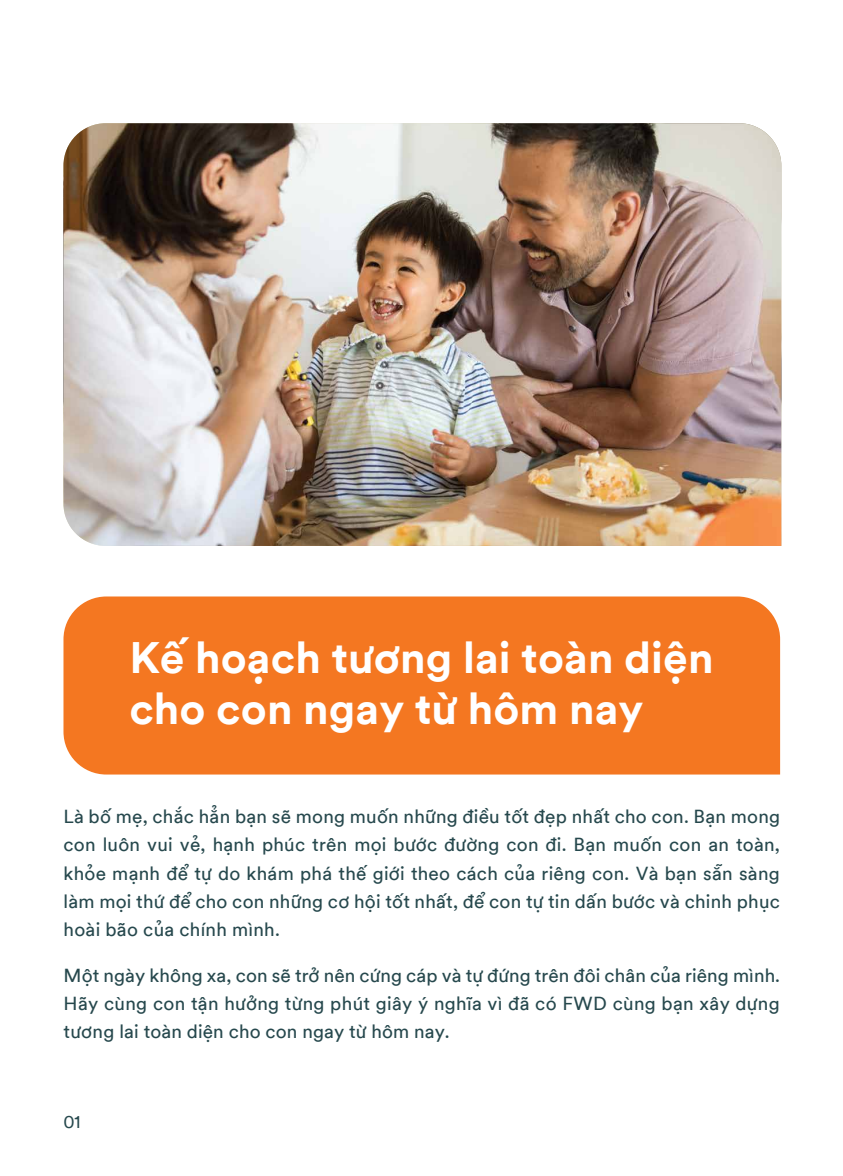
<style>
.page{position:relative;width:843px;height:1176px;background:#fff}
.page>*{position:absolute;margin:0;border:0;box-sizing:border-box;transform-origin:0 0}
.t1{font:700 44px/51px "FWD Circular Viet TT";letter-spacing:.005em;color:#fff}
.t2{font:18.8px/28.2px "FWD Circular Viet TT";letter-spacing:.015em;color:#26484d;text-align:justify}
.t3{font:17px "FWD Circular Viet TT";color:#26484d}
</style>
<div class="page">
<div style="left:63px;top:596px;width:716px;height:179px;background:#f47721"></div>
<hr style="left:842px;top:129px;width:1px;height:32px;background:#f47721">
<img style="left:63px;top:123px;width:718px;height:423px">
<h1 class="t1" style="left:129px;top:627px;width:585px">Kế hoạch tương lai toàn diện cho con ngay từ hôm nay</h1>
<p class="t2" style="left:63px;top:800px;width:717px">Là bố mẹ, chắc hẳn bạn sẽ mong muốn những điều tốt đẹp nhất cho con. Bạn mong con luôn vui vẻ, hạnh phúc trên mọi bước đường con đi. Bạn muốn con an toàn, khỏe mạnh để tự do khám phá thế giới theo cách của riêng con. Và bạn sẵn sàng làm mọi thứ để cho con những cơ hội tốt nhất, để con tự tin dấn bước và chinh phục hoài bão của chính mình.</p>
<p class="t2" style="left:64px;top:959px;width:717px">Một ngày không xa, con sẽ trở nên cứng cáp và tự đứng trên đôi chân của riêng mình.<br>Hãy cùng con tận hưởng từng phút giây ý nghĩa vì đã có FWD cùng bạn xây dựng tương lai toàn diện cho con ngay từ hôm nay.</p>
<p class="t3" style="left:63px;top:1108px;width:19px">01</p>
</div>
